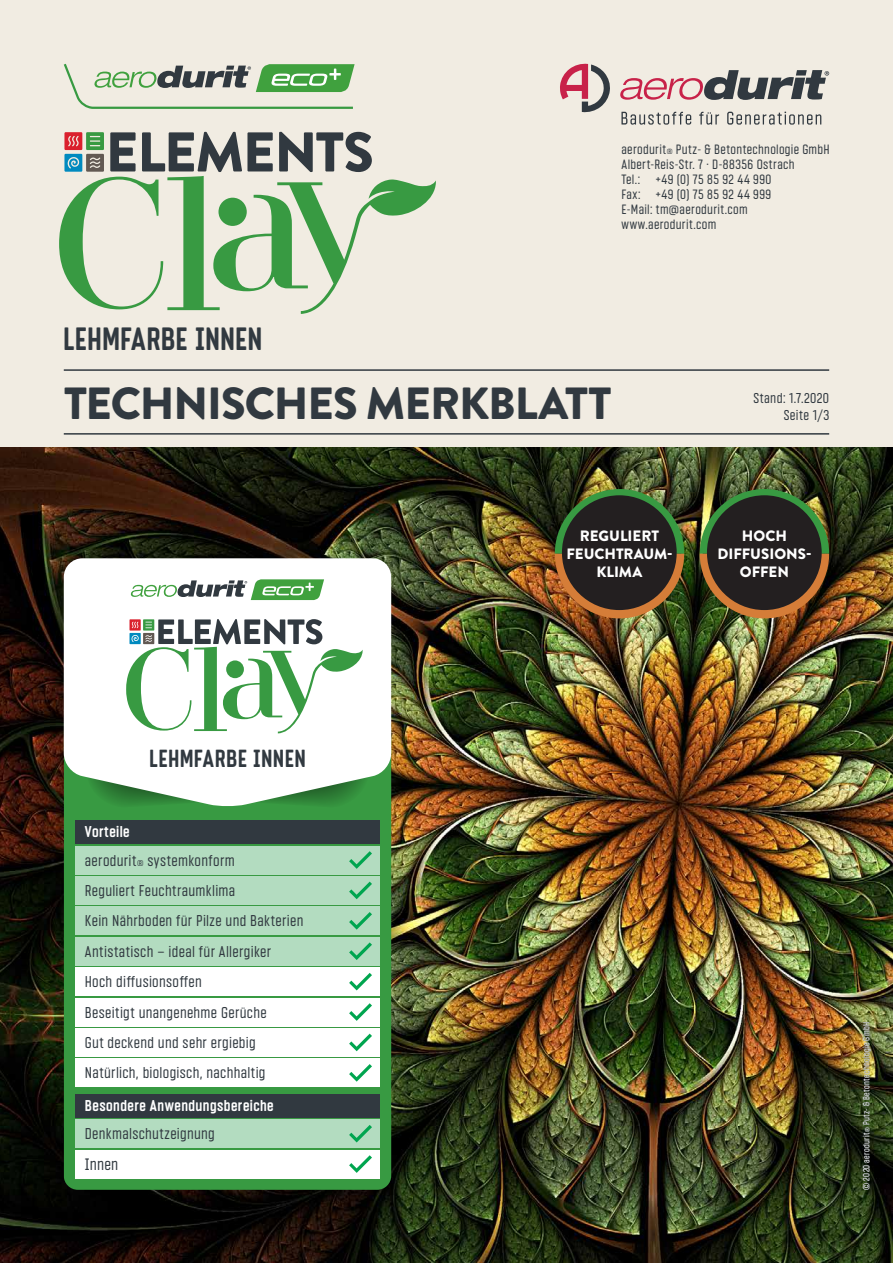
<style>
.page{position:relative;width:893px;height:1263px;background:#f1ece2}
.page>*{position:absolute;margin:0;border:0;box-sizing:border-box;transform-origin:0 0}
.t1{font:900 45px "Brandon Grotesque";letter-spacing:-.025em;color:#313940}
.t2{font:700 32.25px "Vin Sans Pro";letter-spacing:.01em;color:#313940}
.t3{font:700 24.75px "Vin Sans Pro";letter-spacing:.02em;color:#313940}
.t4{font:16.5px "Vin Sans Pro";letter-spacing:.01em;color:#313940}
.t5{font:15.6px/30.5px "Vin Sans Pro";letter-spacing:.02em;color:#313940}
.t6{font:700 15.6px "Vin Sans Pro";letter-spacing:.025em;color:#fff}
.t7{font:900 15px/17.5px "Brandon Grotesque";color:#fff;text-align:center}
.t8{font:14.25px/16.5px "Vin Sans Pro";letter-spacing:.03em;color:#313940;text-align:right}
.t9{font:13.5px/15px "Vin Sans Pro";letter-spacing:.03em;color:#313940}
.t10{font:9px "Vin Sans Pro";letter-spacing:.03em;color:#fff}
.s1{font-size:7.5px}
.s2{font-size:8.25px}
.s3{font-size:6px}
</style>
<div class="page">
<img style="left:0;top:448px;width:893px;height:815px">
<svg style="left:620px;top:70px;width:209px;height:30px"></svg>
<svg style="left:560px;top:64px;width:50px;height:49px"></svg>
<svg style="left:621px;top:112px;width:70px;height:13px"></svg>
<svg style="left:699px;top:112px;width:20px;height:13px"></svg>
<svg style="left:727px;top:112px;width:94px;height:13px"></svg>
<svg style="left:63px;top:63px;width:292px;height:46px"></svg>
<hr style="left:64px;top:433px;width:765px;height:2px;background:#313940">
<hr style="left:64px;top:369px;width:765px;height:2px;background:#313940">
<svg style="left:59px;top:132px;width:377px;height:182px"></svg>
<img style="left:700px;top:489px;width:129px;height:129px">
<img style="left:555px;top:489px;width:129px;height:129px">
<div style="left:64px;top:703px;width:327px;height:487px;background:#389a42;border-radius:14px"></div>
<div style="left:64px;top:558px;width:327px;height:61px;background:#fff"></div>
<svg style="left:131px;top:579px;width:193px;height:21px;background:#9dc09f"></svg>
<div style="left:75px;top:820px;width:304px;height:24px;background:#313940"></div>
<div style="left:75px;top:1094px;width:304px;height:23px;background:#313940"></div>
<div style="left:75px;top:846px;width:304px;height:28px;background:#b3dcc0"></div>
<div style="left:75px;top:907px;width:304px;height:28px;background:#b3dcc0"></div>
<div style="left:75px;top:937px;width:304px;height:28px;background:#b3dcc0"></div>
<div style="left:75px;top:876px;width:304px;height:28px;background:#b3dcc0"></div>
<div style="left:75px;top:967px;width:304px;height:29px;background:#fff"></div>
<div style="left:75px;top:998px;width:304px;height:28px;background:#fff"></div>
<div style="left:75px;top:1028px;width:304px;height:28px;background:#fff"></div>
<div style="left:75px;top:1059px;width:304px;height:28px;background:#fff"></div>
<div style="left:75px;top:1120px;width:304px;height:28px;background:#b3dcc0"></div>
<div style="left:75px;top:1150px;width:304px;height:28px;background:#fff"></div>
<svg style="left:64px;top:619px;width:327px;height:187px;background:#d3e3d5"></svg>
<svg style="left:349px;top:1125px;width:23px;height:17px"></svg>
<svg style="left:349px;top:1155px;width:23px;height:18px"></svg>
<svg style="left:349px;top:851px;width:23px;height:18px"></svg>
<svg style="left:349px;top:912px;width:23px;height:18px"></svg>
<svg style="left:349px;top:942px;width:23px;height:18px"></svg>
<svg style="left:349px;top:882px;width:23px;height:17px"></svg>
<svg style="left:349px;top:973px;width:23px;height:17px"></svg>
<svg style="left:349px;top:1003px;width:23px;height:18px"></svg>
<svg style="left:349px;top:1034px;width:23px;height:17px"></svg>
<svg style="left:349px;top:1064px;width:23px;height:18px"></svg>
<h2 class="t2" style="left:63px;top:321px;width:201px">LEHMFARBE INNEN</h2>
<p class="t9" style="left:621px;top:142px;width:210px">aerodurit<span class="s1">®</span> Putz- &amp; Betontechnologie GmbH<br>Albert-Reis-Str. 7 · D-88356 Ostrach<br>Tel.: +49 (0) 75 85 92 44 990<br>Fax: +49 (0) 75 85 92 44 999<br>E-Mail: tm@aerodurit.com www.aerodurit.com</p>
<h1 class="t1" style="left:64px;top:371px;width:549px">TECHNISCHES MERKBLATT</h1>
<p class="t8" style="left:753px;top:390px;width:77px">Stand: 1.7.2020<br>Seite 1/3</p>
<p class="t7" style="left:566px;top:528px;width:108px">REGULIERT<br>FEUCHTRAUM-<br>KLIMA</p>
<p class="t7" style="left:717px;top:528px;width:96px">HOCH<br>DIFFUSIONS-<br>OFFEN</p>
<h3 class="t3" style="left:149px;top:745px;width:158px">LEHMFARBE INNEN</h3>
<p class="t6" style="left:85px;top:823px;width:46px">Vorteile</p>
<p class="t5" style="left:85px;top:845px;width:152px">aerodurit<span class="s2">®</span> systemkonform</p>
<p class="t5" style="left:85px;top:875px;width:152px">Reguliert Feuchtraumklima</p>
<p class="t5" style="left:85px;top:906px;width:220px">Kein Nährboden für Pilze und Bakterien<br>Antistatisch – ideal für Allergiker</p>
<p class="t5" style="left:85px;top:966px;width:183px">Hoch diffusionsoffen<br>Beseitigt unangenehme Gerüche<br>Gut deckend und sehr ergiebig<br>Natürlich, biologisch, nachhaltig</p>
<p class="t6" style="left:85px;top:1097px;width:190px">Besondere Anwendungsbereiche</p>
<p class="t5" style="left:85px;top:1118px;width:131px">Denkmalschutzeignung</p>
<p class="t4" style="left:85px;top:1155px;width:35px">Innen</p>
<p class="t10" style="left:862px;top:1190px;width:169px;rotate:-90deg">© 2020 aerodurit<span class="s3">®</span> Putz- &amp; Betontechnologie GmbH</p>
</div>
